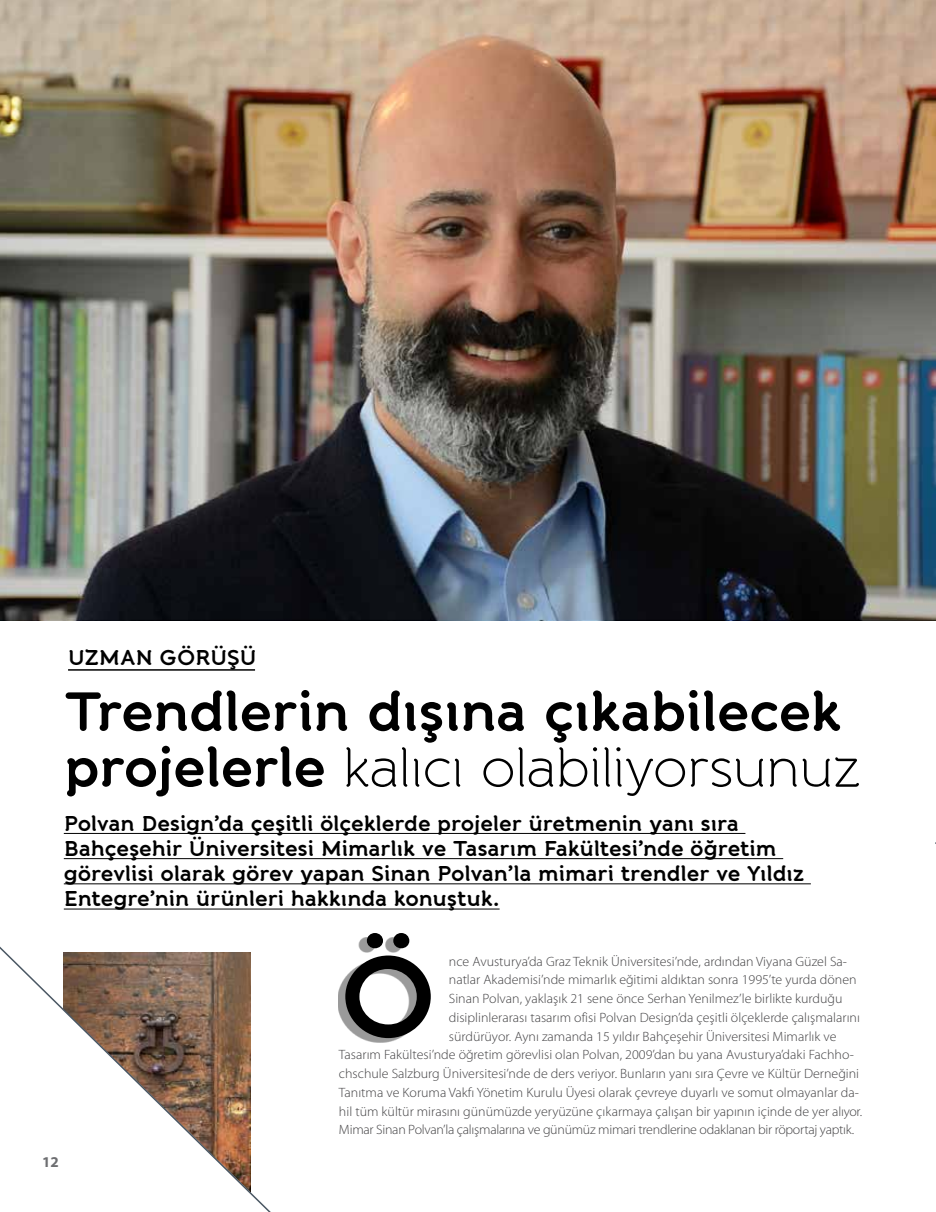
<style>
.page{position:relative;width:936px;height:1212px;background:#fff}
.page>*{position:absolute;margin:0;border:0;box-sizing:border-box;transform-origin:0 0}
.t1{font:700 112.5px "Banda";color:#000}
.t2{font:700 54px/55.8px "Banda";letter-spacing:-.015em;color:#000}
.t3{font:700 21px/25.2px "Banda";letter-spacing:-.01em;color:#000}
.t4{font:700 15px "Myriad Pro";color:#6d6e71}
.t5{font:300 13.5px "Myriad Pro";color:#414042}
.t6{font:300 13.5px "Myriad Pro";letter-spacing:-.02em;color:#414042}
.s1{font-weight:300}
</style>
<div class="page">
<hr style="left:64px;top:833px;width:681px;height:1px;background:#000">
<hr style="left:64px;top:858px;width:719px;height:1px;background:#000">
<hr style="left:64px;top:883px;width:746px;height:1px;background:#000">
<hr style="left:64px;top:909px;width:435px;height:1px;background:#000">
<hr style="left:68px;top:669px;width:187px;height:2px;background:#000">
<img style="left:0;top:0;width:933px;height:621px">
<svg style="left:933px;top:0;width:2px;height:621px"></svg>
<div style="left:338px;top:937px;width:85px;height:105px;background:#000;opacity:.4"></div>
<svg style="left:0;top:909px;width:293px;height:303px"></svg>
<h3 class="t3" style="left:68px;top:645px;width:190px">UZMAN GÖRÜŞÜ</h3>
<h2 class="t2" style="left:64px;top:683px;width:798px">Trendlerin dışına çıkabilecek projelerle <span class="s1">kalıcı olabiliyorsunuz</span></h2>
<p class="t3" style="left:64px;top:810px;width:742px">Polvan Design’da çeşitli ölçeklerde projeler üretmenin yanı sıra Bahçeşehir Üniversitesi Mimarlık ve Tasarım Fakültesi’nde öğretim görevlisi olarak görev yapan Sinan Polvan’la mimari trendler ve Yıldız Entegre’nin ürünleri hakkında konuştuk.</p>
<p class="t4" style="left:42px;top:1152px;width:18px">12</p>
<h1 class="t1" style="left:339px;top:926px;width:100px">Ö</h1>
<p class="t5" style="left:449px;top:953px;width:399px">nce Avusturya’da Graz Teknik Üniversitesi’nde, ardından Viyana Güzel Sa-</p>
<p class="t5" style="left:449px;top:972px;width:409px">natlar Akademisi’nde mimarlık eğitimi aldıktan sonra 1995’te yurda dönen</p>
<p class="t5" style="left:449px;top:990px;width:395px">Sinan Polvan, yaklaşık 21 sene önce Serhan Yenilmez’le birlikte kurduğu</p>
<p class="t5" style="left:449px;top:1009px;width:412px">disiplinlerarası tasarım ofisi Polvan Design’da çeşitli ölçeklerde çalışmalarını</p>
<p class="t5" style="left:449px;top:1028px;width:389px">sürdürüyor. Aynı zamanda 15 yıldır Bahçeşehir Üniversitesi Mimarlık ve</p>
<p class="t5" style="left:339px;top:1047px;width:516px">Tasarım Fakültesi’nde öğretim görevlisi olan Polvan, 2009’dan bu yana Avusturya’daki Fachho-</p>
<p class="t5" style="left:339px;top:1065px;width:521px">chschule Salzburg Üniversitesi’nde de ders veriyor. Bunların yanı sıra Çevre ve Kültür Derneğini</p>
<p class="t5" style="left:339px;top:1084px;width:521px">Tanıtma ve Koruma Vakfı Yönetim Kurulu Üyesi olarak çevreye duyarlı ve somut olmayanlar da-</p>
<p class="t5" style="left:339px;top:1103px;width:524px">hil tüm kültür mirasını günümüzde yeryüzüne çıkarmaya çalışan bir yapının içinde de yer alıyor.</p>
<p class="t6" style="left:339px;top:1122px;width:517px">Mimar Sinan Polvan’la çalışmalarına ve günümüz mimari trendlerine odaklanan bir röportaj yaptık.</p>
</div>
